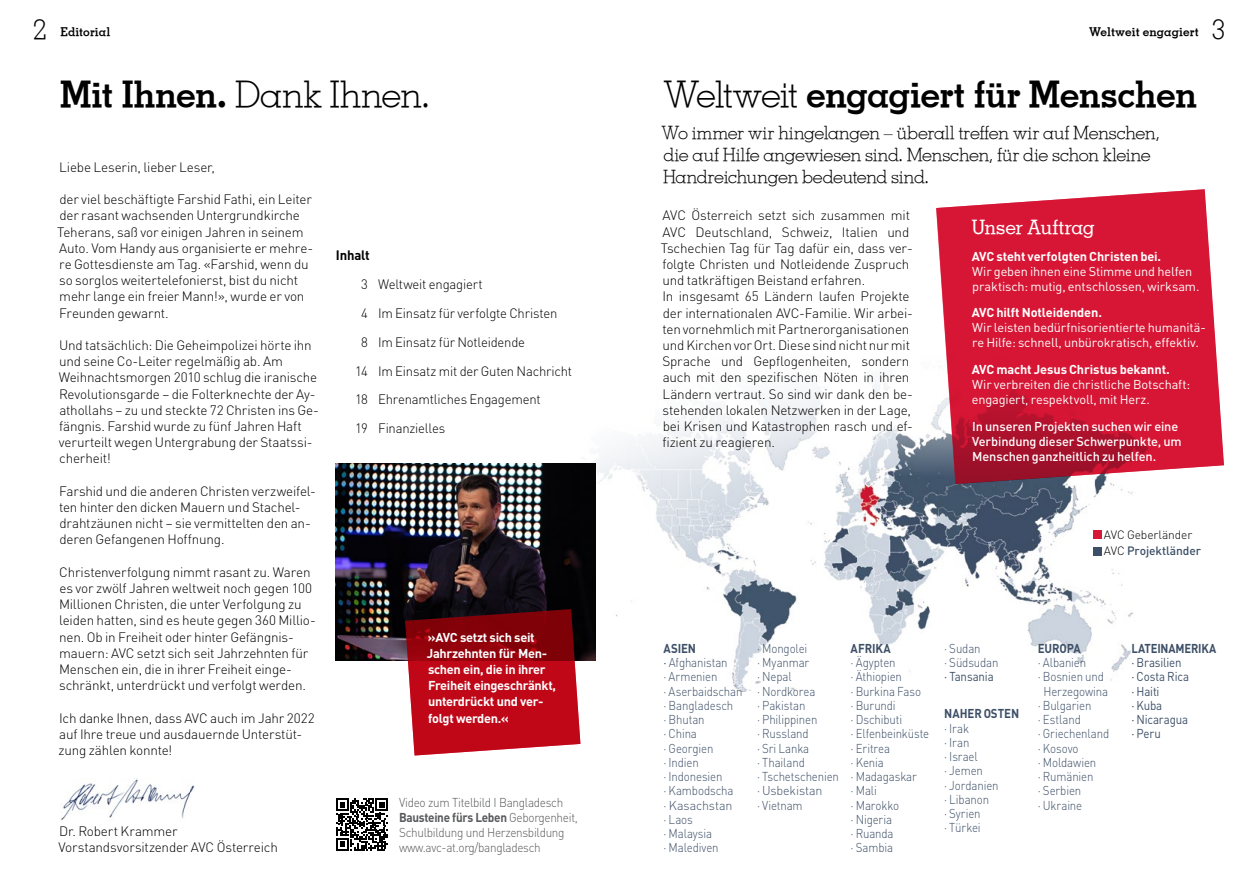
<style>
.page{position:relative;width:1259px;height:893px;background:#fff}
.page>*{position:absolute;margin:0;border:0;box-sizing:border-box;transform-origin:0 0}
.t1{font:700 36px "Memphis";letter-spacing:-.025em;color:#000}
.t2{font:300 36px "Memphis";letter-spacing:-.015em;color:#000}
.t3{font:300 27px "Memphis";color:#000}
.t4{font:500 19.5px "Memphis";letter-spacing:-.025em;color:#fff}
.t5{font:300 18px/21.6px "Memphis";letter-spacing:-.025em;color:#000}
.t6{font:300 13.5px/16.2px "DINOT";letter-spacing:-.015em;color:#000}
.t7{font:700 13.5px "DINOT";letter-spacing:-.015em;color:#000}
.t8{font:300 12.75px/14.2px "DINOT";letter-spacing:-.01em;color:#3d4f67;scale:.9 1}
.t9{font:12.75px/15px "DINOT";letter-spacing:-.01em;color:#fff}
.t10{font:700 12.75px/16.2px "DINOT";letter-spacing:-.025em;color:#fff}
.t11{font:300 12.75px/15px "DINOT";letter-spacing:-.025em;color:#58595b;scale:.92 1}
.t12{font:500 12.75px/15px "DINOT";letter-spacing:-.01em;color:#fff}
.t13{font:12.75px/14.2px "DINOT";letter-spacing:-.015em;color:#3d4f67;scale:.9 1}
.t14{font:700 12.75px "DINOT";letter-spacing:-.01em;color:#3d4f67;scale:.9 1}
.t15{font:700 12.75px "DINOT";letter-spacing:-.01em;color:#3d4f67;scale:.88 1}
.t16{font:300 12px/16.5px "DINOT";letter-spacing:-.01em;color:#000}
.t17{font:700 12px "Memphis";letter-spacing:.005em;color:#000}
.s1{font-weight:700}
.s2{font-weight:300}
.s3{font-weight:500;color:#3d4f67}
.s4{font-weight:400}
</style>
<div class="page">
<img style="left:580px;top:377px;width:554px;height:314px">
<div style="left:1093px;top:530px;width:8px;height:9px;background:#d81635"></div>
<div style="left:1093px;top:547px;width:8px;height:8px;background:#3d4f67"></div>
<svg style="left:936px;top:189px;width:287px;height:295px;background:#d22e49"></svg>
<img style="left:61px;top:779px;width:134px;height:41px">
<img style="left:335px;top:463px;width:260px;height:197px">
<svg style="left:405px;top:609px;width:175px;height:146px;background:#a81521"></svg>
<svg style="left:336px;top:798px;width:52px;height:52px"></svg>
<h2 class="t3" style="left:33px;top:13px;width:15px">2</h2>
<h2 class="t3" style="left:1211px;top:13px;width:15px">3</h2>
<p class="t17" style="left:60px;top:24px;width:51px">Editorial</p>
<p class="t17" style="left:1089px;top:24px;width:111px">Weltweit engagiert</p>
<h1 class="t2" style="left:60px;top:72px;width:372px"><span class="s1">Mit Ihnen.</span> Dank Ihnen.</h1>
<h1 class="t1" style="left:663px;top:72px;width:535px"><span class="s2">Weltweit</span> engagiert für Menschen</h1>
<h3 class="t5" style="left:661px;top:122px;width:500px">Wo immer wir hingelangen – überall treffen wir auf Menschen, die auf Hilfe angewiesen sind. Menschen, für die schon kleine<br>Handreichungen bedeutend sind.</h3>
<p class="t6" style="left:59px;top:158px;width:157px">Liebe Leserin, lieber Leser,</p>
<p class="t6" style="left:57px;top:191px;width:257px">der viel beschäftigte Farshid Fathi, ein Leiter der rasant wachsenden Untergrundkirche Teherans, saß vor einigen Jahren in seinem Auto. Vom Handy aus organisierte er mehre&shy;re Gottesdienste am Tag. «Farshid, wenn du so sorglos weitertelefonierst, bist du nicht mehr lange ein freier Mann!», wurde er von Freunden gewarnt.</p>
<p class="t6" style="left:59px;top:336px;width:262px">Und tatsächlich: Die Geheimpolizei hörte ihn und seine Co-Leiter regelmäßig ab. Am Weihnachtsmorgen 2010 schlug die iranische Revolutionsgarde – die Folterknechte der Ay&shy;athollahs – zu und steckte 72 Christen ins Ge&shy;fängnis. Farshid wurde zu fünf Jahren Haft verurteilt wegen Untergrabung der Staatssi&shy;cherheit!</p>
<p class="t6" style="left:59px;top:482px;width:258px">Farshid und die anderen Christen verzweifel&shy;ten hinter den dicken Mauern und Stachel&shy;drahtzäunen nicht – sie vermittelten den an&shy;deren Gefangenen Hoffnung.</p>
<p class="t6" style="left:59px;top:563px;width:258px">Christenverfolgung nimmt rasant zu. Waren es vor zwölf Jahren weltweit noch gegen 100<br>Millionen Christen, die unter Verfolgung zu leiden hatten, sind es heute gegen 360 Millio&shy;nen. Ob in Freiheit oder hinter Gefängnis&shy;mauern: AVC setzt sich seit Jahrzehnten für Menschen ein, die in ihrer Freiheit einge&shy;schränkt, unterdrückt und verfolgt werden.</p>
<p class="t6" style="left:59px;top:709px;width:258px">Ich danke Ihnen, dass AVC auch im Jahr 2022 auf Ihre treue und ausdauernde Unterstüt&shy;zung zählen konnte!</p>
<p class="t6" style="left:661px;top:207px;width:254px">AVC Österreich setzt sich zusammen mit AVC Deutschland, Schweiz, Italien und Tschechien Tag für Tag dafür ein, dass ver&shy;folgte Christen und Notleidende Zuspruch und tatkräftigen Beistand erfahren.<br>In insgesamt 65 Ländern laufen Projekte der internationalen AVC-Familie. Wir arbei&shy;ten vornehmlich mit Partnerorganisationen und Kirchen vor Ort. Diese sind nicht nur mit Sprache und Gepflogenheiten, sondern auch mit den spezifischen Nöten in ihren Ländern vertraut. So sind wir dank den be&shy;stehenden lokalen Netzwerken in der Lage, bei Krisen und Katastrophen rasch und ef&shy;fizient zu reagieren.</p>
<h3 class="t4" style="left:971px;top:215px;width:125px">Unser Auftrag</h3>
<p class="t10" style="left:971px;top:247px;width:191px">AVC steht verfolgten Christen bei.</p>
<p class="t9" style="left:972px;top:263px;width:229px">Wir geben ihnen eine Stimme und helfen praktisch: mutig, entschlossen, wirksam.</p>
<p class="t10" style="left:971px;top:304px;width:132px">AVC hilft Notleidenden.</p>
<p class="t9" style="left:972px;top:320px;width:235px">Wir leisten bedürfnisorientierte humanitä&shy;re Hilfe: schnell, unbürokratisch, effektiv.</p>
<p class="t10" style="left:971px;top:361px;width:200px">AVC macht Jesus Christus bekannt.</p>
<p class="t9" style="left:972px;top:377px;width:220px">Wir verbreiten die christliche Botschaft: engagiert, respektvoll, mit Herz.</p>
<p class="t12" style="left:972px;top:418px;width:211px">In unseren Projekten suchen wir eine<br>Verbindung dieser Schwerpunkte, um<br>Menschen ganzheitlich zu helfen.</p>
<p class="t7" style="left:336px;top:246px;width:35px">Inhalt</p>
<p class="t6" style="left:361px;top:275px;width:123px">3 Weltweit engagiert</p>
<p class="t6" style="left:361px;top:304px;width:198px">4 Im Einsatz für verfolgte Christen</p>
<p class="t6" style="left:361px;top:333px;width:165px">8 Im Einsatz für Notleidende</p>
<p class="t6" style="left:355px;top:362px;width:218px">14 Im Einsatz mit der Guten Nachricht</p>
<p class="t6" style="left:355px;top:391px;width:187px">18 Ehrenamtliches Engagement</p>
<p class="t6" style="left:355px;top:420px;width:92px">19 Finanzielles</p>
<p class="t16" style="left:1104px;top:526px;width:99px">AVC Geberländer<br>AVC <span class="s3">Projektländer</span></p>
<p class="t10" style="left:427px;top:628px;width:131px">»AVC setzt sich seit<br>Jahrzehnten für Men&shy;schen ein, die in ihrer<br>Freiheit eingeschränkt, unterdrückt und ver&shy;folgt werden.«</p>
<p class="t14" style="left:1037px;top:639px;width:49px">EUROPA</p>
<p class="t8" style="left:1037px;top:655px;width:55px">∤ Albanien</p>
<p class="t8" style="left:1037px;top:669px;width:75px">∤ Bosnien und</p>
<p class="t8" style="left:1043px;top:683px;width:73px">Herzegowina</p>
<p class="t8" style="left:1037px;top:697px;width:61px">∤ Bulgarien</p>
<p class="t8" style="left:1037px;top:712px;width:49px">∤ Estland</p>
<p class="t8" style="left:1037px;top:726px;width:81px">∤ Griechenland</p>
<p class="t8" style="left:1037px;top:740px;width:47px">∤ Kosovo</p>
<p class="t8" style="left:1037px;top:754px;width:67px">∤ Moldawien</p>
<p class="t8" style="left:1037px;top:769px;width:63px">∤ Rumänien</p>
<p class="t8" style="left:1037px;top:783px;width:50px">∤ Serbien</p>
<p class="t8" style="left:1037px;top:797px;width:51px">∤ Ukraine</p>
<p class="t8" style="left:663px;top:640px;width:89px"><span class="s1">ASIEN<br></span><span class="s4">∤</span> Afghanistan<br>∤ Armenien<br>∤ Aserbaidschan ∤ Bangladesch<br>∤ Bhutan<br>∤ China<br>∤ Georgien<br>∤ Indien<br>∤ Indonesien<br>∤ Kambodscha<br>∤ Kasachstan<br>∤ Laos<br>∤ Malaysia<br>∤ Malediven</p>
<p class="t8" style="left:757px;top:640px;width:92px">∤ Mongolei<br>∤ Myanmar<br>∤ Nepal<br>∤ Nordkorea<br>∤ Pakistan<br>∤ Philippinen<br>∤ Russland<br>∤ Sri Lanka<br>∤ Thailand<br>∤ Tschetschenien ∤ Usbekistan<br>∤ Vietnam</p>
<p class="t14" style="left:850px;top:639px;width:46px">AFRIKA</p>
<p class="t8" style="left:944px;top:640px;width:62px">∤ Sudan<br>∤ Südsudan</p>
<p class="t13" style="left:944px;top:669px;width:56px">∤ Tansania</p>
<p class="t14" style="left:944px;top:705px;width:85px">NAHER OSTEN</p>
<p class="t8" style="left:944px;top:720px;width:62px">∤ Irak<br>∤ Iran<br>∤ Israel<br>∤ Jemen<br>∤ Jordanien ∤ Libanon<br>∤ Syrien<br>∤ Türkei</p>
<p class="t15" style="left:1131px;top:639px;width:98px">LATEINAMERIKA</p>
<p class="t13" style="left:1131px;top:655px;width:66px">∤ Brasilien<br>∤ Costa Rica ∤ Haiti<br>∤ Kuba<br>∤ Nicaragua ∤ Peru</p>
<p class="t8" style="left:850px;top:655px;width:89px">∤ Ägypten<br>∤ Äthiopien<br>∤ Burkina Faso<br>∤ Burundi<br>∤ Dschibuti<br>∤ Elfenbeinküste ∤ Eritrea<br>∤ Kenia<br>∤ Madagaskar<br>∤ Mali<br>∤ Marokko<br>∤ Nigeria<br>∤ Ruanda<br>∤ Sambia</p>
<p class="t11" style="left:399px;top:794px;width:196px">Video zum Titelbild I Bangladesch <span class="s1">Bausteine fürs Leben</span> Geborgenheit, Schulbildung und Herzensbildung www.avc-at.org/bangladesch</p>
<p class="t6" style="left:58px;top:822px;width:221px">Dr. Robert Krammer<br>Vorstandsvorsitzender AVC Österreich</p>
</div>
